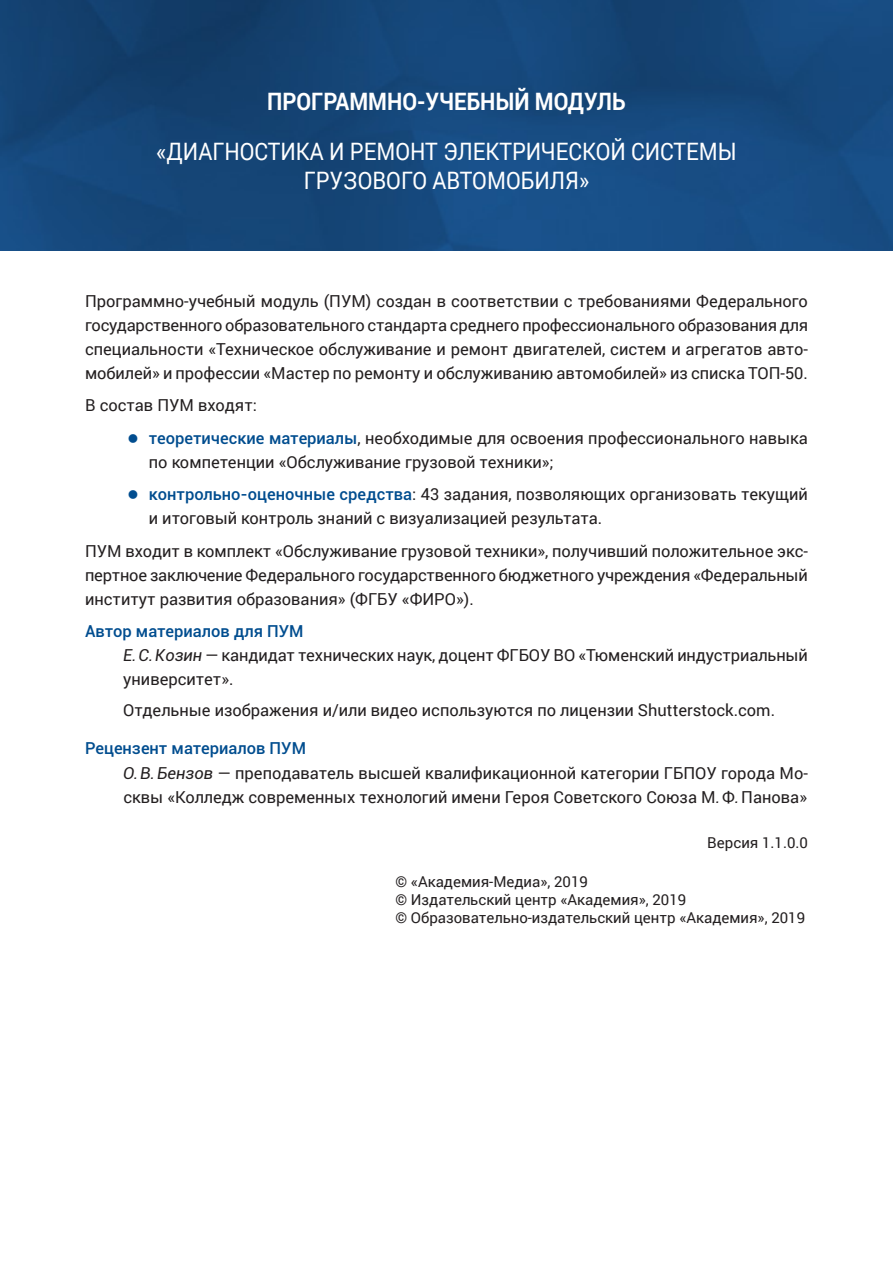
<style>
.page{position:relative;width:893px;height:1263px;background:#fff}
.page>*{position:absolute;margin:0;border:0;box-sizing:border-box;transform-origin:0 0}
.t1{font:24px/28.8px "Roboto";color:#fff;text-align:center;scale:.9 1}
.t2{font:700 24px "Roboto";color:#fff;scale:.9 1}
.t3{font:16.5px/24px "Roboto";color:#231f20}
.t4{font:15px/18px "Roboto";color:#231f20}
.s1{font-weight:500;color:#014d8f}
.s2{font-style:italic}
</style>
<div class="page">
<img style="left:0;top:0;width:893px;height:250px">
<h1 class="t2" style="left:267px;top:88px;width:400px">ПРОГРАММНО-УЧЕБНЫЙ МОДУЛЬ</h1>
<h1 class="t1" style="left:156px;top:137px;width:646px">«Диагностика и ремонт электрической системы грузового автомобиля»</h1>
<p class="t3" style="left:85px;top:289px;width:724px;text-align:justify">Программно-учебный модуль (ПУМ) создан в соответствии с требованиями Федерального государственного образовательного стандарта среднего профессионального образования для специальности «Техническое обслуживание и ремонт двигателей, систем и агрегатов авто&shy;мобилей» и профессии «М астер по ремонту и обслуживанию автомобилей» из списка ТО П-50.</p>
<p class="t3" style="left:149px;top:389px;width:661px;line-height:32.5px;text-indent:-64px">В состав ПУМ входят:<br><span class="s1">теоретические материалы</span>, необходимые для освоения профессионального навыка</p>
<p class="t3" style="left:149px;top:446px;width:661px;line-height:32.5px">по компетенции «Обслуживание грузовой техники»;<br><span class="s1">контрольно-оценочные средства</span>: 43 задания, позволяющих организовать текущий</p>
<p class="t3" style="left:85px;top:502px;width:724px;line-height:32.5px;text-indent:64px">и итоговый контроль знаний с визуализацией результата.<br>ПУМ входит в комплект «Обслуживание грузовой техники», получивший положительное экс-</p>
<p class="t3" style="left:85px;top:563px;width:724px">пертное заключение Федерального государственного бюджетного учреждения «Федеральный институт развития образования» (ФГБУ</p>
<p class="t3" style="left:402px;top:587px;width:33px">«ФИРО</p>
<p class="t3" style="left:456px;top:587px;width:19px">»).</p>
<p class="t3" style="left:123px;top:619px;width:397px;text-indent:-38px"><span class="s1">Автор материалов для ПУМ<br></span><span class="s2">Е.С.Козин</span> — кандидат технических наук, доцент ФГБОУ</p>
<p class="t3" style="left:554px;top:643px;width:256px">ВО «Тюменский индустриальный</p>
<p class="t3" style="left:123px;top:664px;width:653px;line-height:30.5px">университет».<br>Отдельные изображения и/или видео используются по лицензии Shutterstock.com.</p>
<p class="t3" style="left:123px;top:737px;width:686px;text-indent:-38px"><span class="s1">Рецензент материалов ПУМ<br></span><span class="s2">О.В.Бензов</span> — преподаватель высшей квалификационной категории ГБПОУ города Мо&shy;сквы «Колледж современных технологий имени Героя Советского Союза М<span class="s2">.</span>Ф<span class="s2">.</span>Панова»</p>
<p class="t4" style="left:707px;top:834px;width:102px">Версия 1.1.0.0</p>
<p class="t4" style="left:395px;top:873px;width:411px">© «Академия-М едиа», 2019<br>© И здательский центр «Академия», 2019<br>© Образовательно-издательский центр «Академия», 2019</p>
</div>
